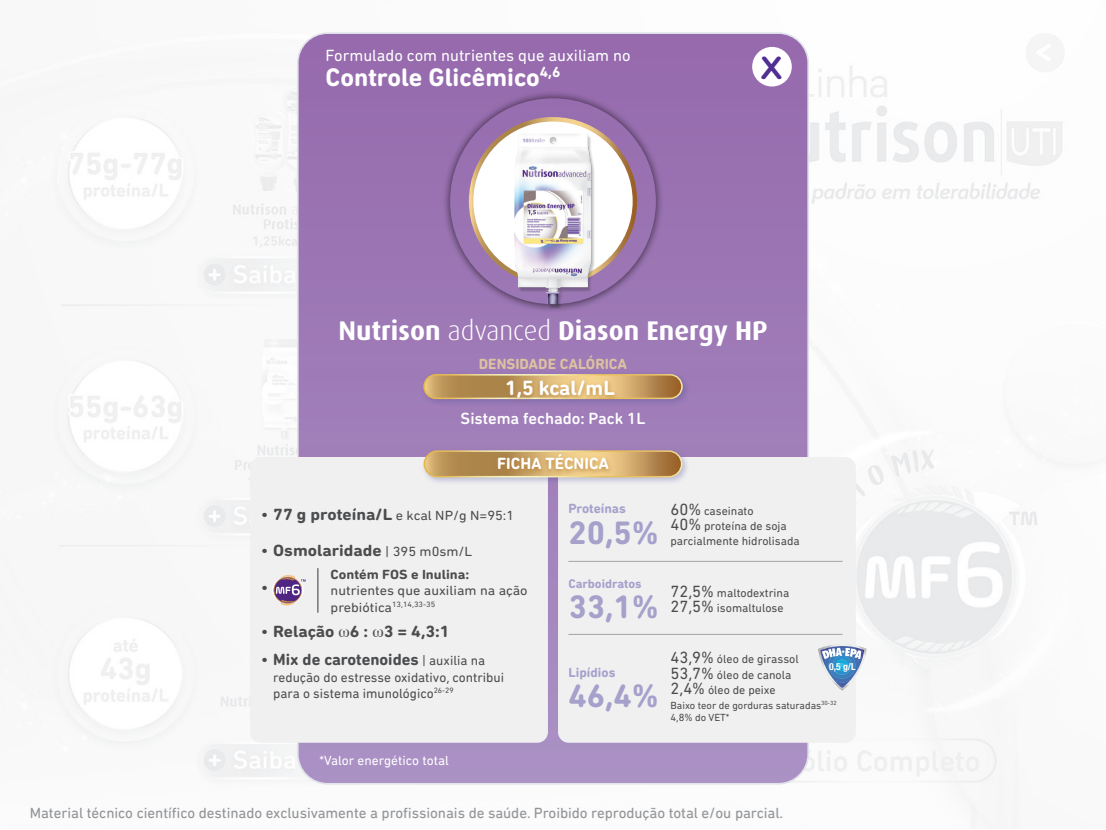
<style>
.page{position:relative;width:1106px;height:830px;background:#fff}
.page>*{position:absolute;margin:0;border:0;box-sizing:border-box;transform-origin:0 0}
.t1{font:700 33px "DIN Next Rounded LT Pro";color:#a5a1cb}
.t2{font:500 32.85px "DIN Next Rounded LT Pro";color:#502e92;scale:1.21 1}
.t3{font:700 27px "Dax";color:#fff}
.t4{font:700 25.8px "DIN Next Rounded LT Pro";color:#fff}
.t5{font:700 21px "DIN Next Rounded LT Pro";letter-spacing:-.005em;color:#fff}
.t6{font:700 16.5px "DIN Next Rounded LT Pro";color:#4b4c4d;scale:1.06 1}
.t7{font:16.5px "DIN Next Rounded LT Pro";color:#fff}
.t8{font:700 16.5px "DIN Next Rounded LT Pro";color:#4b4c4d}
.t9{font:500 16.5px "DIN Next Rounded LT Pro";color:#fff}
.t10{font:700 16.5px "DIN Next Rounded LT Pro";color:#fff}
.t11{font:16.5px "DIN Next Rounded LT Pro";color:#4b4c4d;scale:1.06 1}
.t12{font:15px "DIN Next Rounded LT Pro";color:#919396}
.t13{font:700 15px "DIN Next Rounded LT Pro";color:#ddc2a1}
.t14{font:13.5px/16.2px "DIN Next Rounded LT Pro";color:#4b4c4d}
.t15{font:13.5px "DIN Next Rounded LT Pro";color:#4b4c4d;scale:1.06 1}
.t16{font:13.5px "DIN Next Rounded LT Pro";color:#fff}
.t17{font:700 13.5px "DIN Next Rounded LT Pro";color:#4b4c4d;scale:1.06 1}
.t18{font:700 13.5px "DIN Next Rounded LT Pro";color:#a5a1cb}
.t19{font:700 12.75px "DIN Next Rounded LT Pro";color:#a5a1cb}
.t20{font:12px/15px "DIN Next Rounded LT Pro";color:#4b4c4d}
.t21{font:10.5px/12.6px "DIN Next Rounded LT Pro";color:#4b4c4d}
.t22{font:700 condensed 9.75px "Helvetica Neue LT Std";color:#fff}
.t23{font:7.8px "DIN Next Rounded LT Pro";color:#4b4c4d;scale:1.06 1}
.s1{font-weight:300}
.s2{font-size:16.5px}
.s3{font-weight:700;font-size:16.5px}
.s4{font-weight:400}
.s5{font-weight:400;font-size:13.5px}
.s6{font-size:13.5px}
</style>
<div class="page">
<img style="left:31px;top:34px;width:1061px;height:794px">
<div style="left:298px;top:33px;width:510px;height:750px;background:linear-gradient(to bottom,#9569ac,#aa91c4);border-radius:30px"></div>
<div style="left:752px;top:47px;width:39px;height:39px;background:#fff;border-radius:50%"></div>
<div style="left:558px;top:457px;width:297px;height:285px;background:#f0f0f1;border-radius:11px"></div>
<div style="left:250px;top:457px;width:298px;height:285px;background:#f0f0f1;border-radius:11px"></div>
<div style="left:420px;top:371px;width:270px;height:36px;background:#434896;opacity:.3"></div>
<svg style="left:424px;top:374px;width:258px;height:24px;background:#b88f54"></svg>
<div style="left:423px;top:374px;width:259px;height:25px;border:2px solid #fff;border-radius:12px"></div>
<div style="left:421px;top:447px;width:269px;height:38px;background:#434896;opacity:.3"></div>
<svg style="left:424px;top:451px;width:257px;height:25px;background:#bb9257"></svg>
<div style="left:423px;top:450px;width:259px;height:27px;border:2px solid #fff;border-radius:13px"></div>
<div style="left:441px;top:90px;width:223px;height:222px;background:#231f20;opacity:.75"></div>
<svg style="left:450px;top:98px;width:206px;height:206px;background:#9b73a9"></svg>
<div style="left:471px;top:119px;width:164px;height:164px;background:#fff;border-radius:50%"></div>
<div style="left:493px;top:451px;width:120px;height:25px;background:#af7833;opacity:.75"></div>
<img style="left:504px;top:111px;width:98px;height:217px">
<div style="left:502px;top:377px;width:117px;height:26px;background:#af7833;opacity:.75"></div>
<hr style="left:317px;top:568px;width:1px;height:44px;background:#4b4c4d">
<svg style="left:272px;top:575px;width:34px;height:30px"></svg>
<hr style="left:568px;top:633px;width:274px;height:1px;background:#a3a4a8">
<hr style="left:568px;top:561px;width:274px;height:1px;background:#a3a4a8">
<svg style="left:818px;top:644px;width:48px;height:46px"></svg>
<h3 class="t7" style="left:326px;top:46px;width:306px">Formulado com nutrientes que auxiliam no</h3>
<h3 class="t4" style="left:326px;top:62px;width:236px">Controle Glicêmico<sup>4,6</sup></h3>
<h2 class="t2" style="left:760px;top:49px;width:20px">X</h2>
<h3 class="t3" style="left:338px;top:315px;width:431px">Nutrison <span class="s1">advanced</span> Diason Energy HP</h3>
<h3 class="t5" style="left:505px;top:375px;width:111px">1,5 kcal/mL</h3>
<h3 class="t9" style="left:460px;top:409px;width:186px">Sistema fechado: Pack 1L</h3>
<p class="t13" style="left:479px;top:354px;width:150px">DENSIDADE CALÓRICA</p>
<h3 class="t10" style="left:497px;top:454px;width:113px">FICHA TÉCNICA</h3>
<p class="t15" style="left:261px;top:507px;width:240px"><span class="s2">•</span> <span class="s3">77 g proteína/L</span> e kcal NP/g N=95:1</p>
<h3 class="t6" style="left:261px;top:540px;width:201px"><span class="s4">•</span> Osmolaridade <span class="s5">| 395 m0sm/L</span></h3>
<h3 class="t11" style="left:261px;top:578px;width:9px">•</h3>
<p class="t17" style="left:330px;top:566px;width:132px">Contém FOS e Inulina:</p>
<p class="t15" style="left:330px;top:582px;width:187px">nutrientes que auxiliam na ação</p>
<p class="t23" style="left:330px;top:599px;width:100px"><span class="s6">prebiótica</span>13,14,33-35</p>
<h3 class="t6" style="left:261px;top:621px;width:180px"><span class="s4">•</span> Relação 6 : 3 = 4,3:1</h3>
<h3 class="t8" style="left:261px;top:650px;width:226px"><span class="s4">•</span> Mix de carotenoides <span class="s5">| auxilia na</span></h3>
<p class="t14" style="left:273px;top:668px;width:232px">redução do estresse oxidativo, contribui para o sistema imunológico<sup>26-29</sup></p>
<p class="t16" style="left:319px;top:752px;width:131px">*Valor energético total</p>
<p class="t18" style="left:568px;top:500px;width:59px">Proteínas</p>
<h1 class="t1" style="left:568px;top:512px;width:92px">20,5%</h1>
<p class="t19" style="left:568px;top:575px;width:75px">Carboidratos</p>
<h1 class="t1" style="left:568px;top:586px;width:92px">33,1%</h1>
<p class="t18" style="left:568px;top:664px;width:49px">Lipídios</p>
<h1 class="t1" style="left:568px;top:676px;width:92px">46,4%</h1>
<p class="t20" style="left:670px;top:502px;width:131px"><span class="s2">60%</span> caseinato<br><span class="s2">40%</span> proteína de soja parcialmente hidrolisada</p>
<p class="t20" style="left:670px;top:584px;width:120px"><span class="s2">72,5%</span> maltodextrina<br><span class="s2">27,5%</span> isomaltulose</p>
<p class="t20" style="left:670px;top:651px;width:130px"><span class="s2">43,9%</span> óleo de girassol<br><span class="s2">53,7%</span> óleo de canola<br><span class="s2">2,4%</span> óleo de peixe</p>
<p class="t21" style="left:670px;top:698px;width:168px">Baixo teor de gorduras saturadas<sup>30-32<br></sup>4,8% do VET*</p>
<p class="t22" style="left:829px;top:660px;width:28px">0,5 g/L</p>
<p class="t12" style="left:30px;top:804px;width:755px">Material técnico científico destinado exclusivamente a profissionais de saúde. Proibido reprodução total e/ou parcial.</p>
</div>
